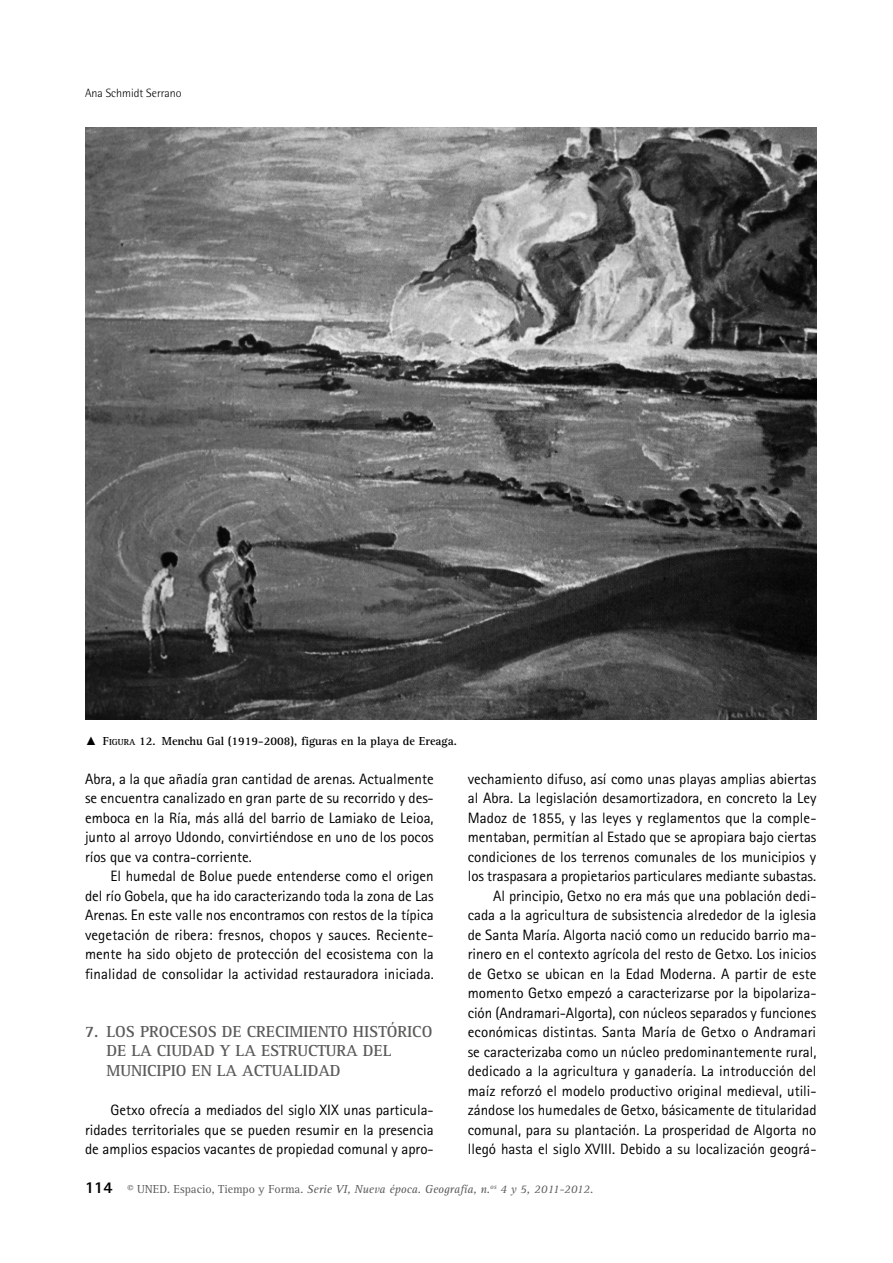
<style>
.page{position:relative;width:893px;height:1263px;background:#fff}
.page>*{position:absolute;margin:0;border:0;box-sizing:border-box;transform-origin:0 0}
._01_LADILLO{font:700 16.5px/19.5px "Rotis Serif Std";letter-spacing:-.005em;color:#5b5b5a}
.PARRAFO{font:15px/19.5px "Rotis Sans Serif Std";color:#000;text-align:justify}
.t1{font:italic 12px "Rotis Serif Std";color:#5b5b5a}
.PIE_FOTO{font:700 12px "Rotis Serif Std";color:#000}
.t2{font:300 12px "Rotis Semi Sans Std";color:#000}
.s1{font-family:"Times New Roman";font-weight:400}
.s2{font-style:inherit}
.s3{font-size:9px}
.s4{font-family:"Rotis Sans Serif Std";font-weight:800;font-style:normal;font-size:16.5px;color:#000}
.s5{font-style:normal}
</style>
<div class="page">
<img style="left:85px;top:128px;width:731px;height:591px">
<p class="t2" style="left:85px;top:86px;width:98px">Ana Schmidt Serrano</p>
<p class="PIE_FOTO" style="left:85px;top:734px;width:373px"><span class="s1">▲</span> <span class="s2">F</span><span class="s3">IGURA</span> <span class="s2">12.</span> Menchu Gal (1919-2008), figuras en la playa de Ereaga.</p>
<p class="PARRAFO" style="left:85px;top:769px;width:350px">Abra, a la que añadía gran cantidad de arenas. Actualmente se encuentra canalizado en gran parte de su recorrido y des&shy;emboca en la Ría, más allá del barrio de Lamiako de Leioa, junto al arroyo Udondo, convirtiéndose en uno de los pocos ríos que va contra-corriente.</p>
<p class="PARRAFO" style="left:85px;top:866px;width:350px;text-indent:26px">El humedal de Bolue puede entenderse como el origen del río Gobela, que ha ido caracterizando toda la zona de Las Arenas. En este valle nos encontramos con restos de la típica vegetación de ribera: fresnos, chopos y sauces. Reciente&shy;mente ha sido objeto de protección del ecosistema con la finalidad de consolidar la actividad restauradora iniciada.</p>
<p class="_01_LADILLO" style="left:107px;top:1022px;width:327px;text-indent:-21px">7. LOS PROCESOS DE CRECIMIENTO HISTÓRICO<br>DE LA CIUDAD Y LA ESTRUCTURA DEL<br>MUNICIPIO EN LA ACTUALIDAD</p>
<p class="PARRAFO" style="left:85px;top:1100px;width:350px;text-indent:26px">Getxo ofrecía a mediados del siglo XIX unas particula&shy;ridades territoriales que se pueden resumir en la presencia de amplios espacios vacantes de propiedad comunal y apro-</p>
<p class="PARRAFO" style="left:468px;top:769px;width:350px">vechamiento difuso, así como unas playas amplias abiertas al Abra. La legislación desamortizadora, en concreto la Ley Madoz de 1855, y las leyes y reglamentos que la comple&shy;mentaban, permitían al Estado que se apropiara bajo ciertas condiciones de los terrenos comunales de los municipios y los traspasara a propietarios particulares mediante subastas.</p>
<p class="PARRAFO" style="left:468px;top:886px;width:350px;text-indent:26px">Al principio, Getxo no era más que una población dedi&shy;cada a la agricultura de subsistencia alrededor de la iglesia de Santa María. Algorta nació como un reducido barrio ma&shy;rinero en el contexto agrícola del resto de Getxo. Los inicios de Getxo se ubican en la Edad Moderna. A partir de este momento Getxo empezó a caracterizarse por la bipolariza&shy;ción (Andramari-Algorta), con núcleos separados y funciones económicas distintas. Santa María de Getxo o Andramari se caracterizaba como un núcleo predominantemente rural, dedicado a la agricultura y ganadería. La introducción del maíz reforzó el modelo productivo original medieval, utili&shy;zándose los humedales de Getxo, básicamente de titularidad comunal, para su plantación. La prosperidad de Algorta no llegó hasta el siglo XVIII. Debido a su localización geográ-</p>
<p class="t1" style="left:85px;top:1182px;width:510px"><span class="s4">114</span> <span class="s5">© UNED. Espacio, Tiempo y Forma.</span> Serie VI, Nueva época. Geografía, n.<sup>os</sup> 4 y 5, 2011-2012.</p>
</div>
